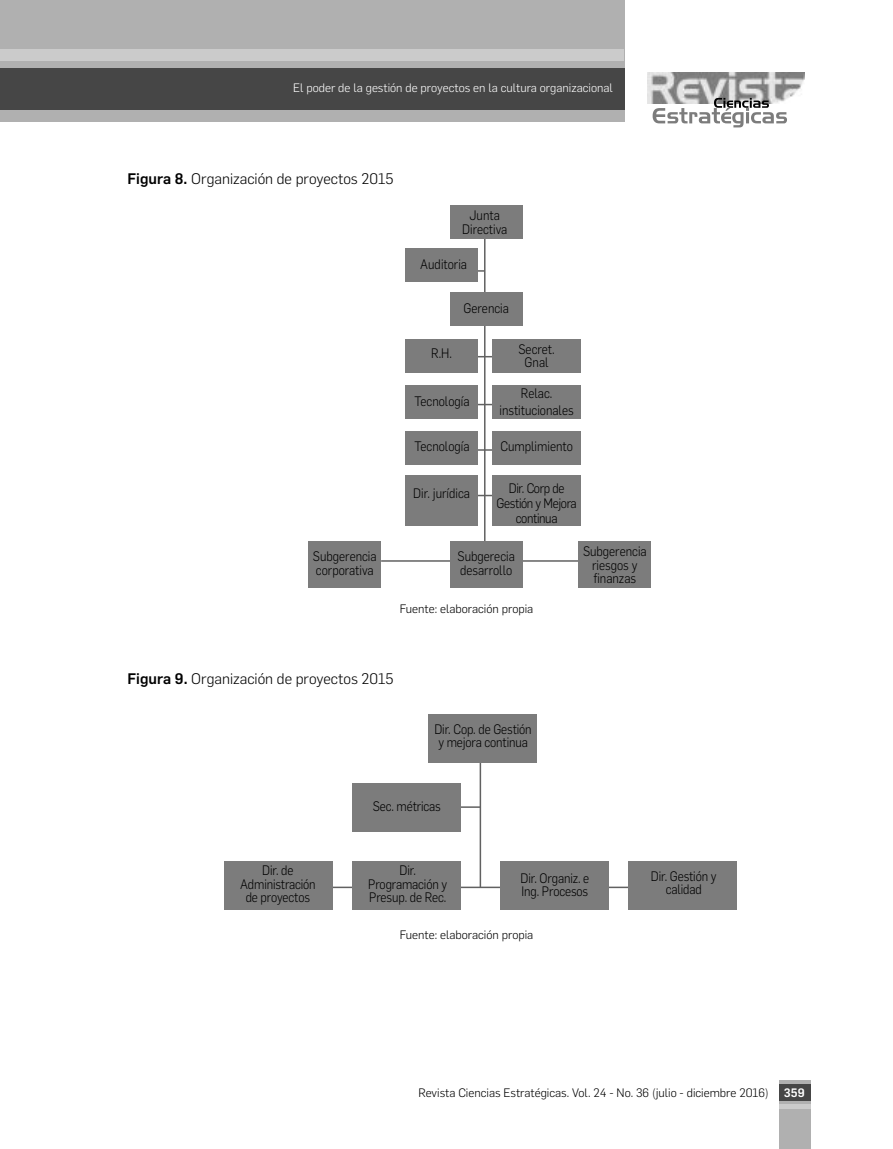
<style>
.page{position:relative;width:893px;height:1149px;background:#fff}
.page>*{position:absolute;margin:0;border:0;box-sizing:border-box;transform-origin:0 0}
.t1{font:300 15px "Flama";color:#000}
.t2{font:300 13.5px/13.5px "Flama";color:#000;text-align:center;scale:.9 1}
.t3{font:300 13.5px/15px "Flama";letter-spacing:-.03em;color:#000;text-align:center;scale:.9 1}
.t4{font:300 12px "Flama";color:#000}
.t5{font:300 12px "Flama";color:#fff}
.t6{font:500 12px "Flama";color:#fff}
.s1{font-weight:500}
</style>
<div class="page">
<div style="left:779px;top:1079px;width:31px;height:69px;background:#b0b0b0"></div>
<div style="left:0;top:0;width:625px;height:122px;background:#b0b0b0"></div>
<svg style="left:779px;top:1104px;width:31px;height:3px"></svg>
<div style="left:779px;top:1083px;width:31px;height:16px;background:#464646"></div>
<img style="left:647px;top:72px;width:157px;height:31px">
<svg style="left:653px;top:98px;width:134px;height:29px"></svg>
<div style="left:0;top:68px;width:625px;height:41px;background:#464646"></div>
<div style="left:0;top:49px;width:624px;height:12px;background:#cbcbcb"></div>
<hr style="left:484px;top:237px;width:1px;height:338px;background:#616161">
<svg style="left:478px;top:356px;width:14px;height:1px"></svg>
<hr style="left:473px;top:403px;width:22px;height:2px;background:#616161">
<svg style="left:478px;top:449px;width:14px;height:1px"></svg>
<hr style="left:473px;top:494px;width:22px;height:2px;background:#616161">
<hr style="left:381px;top:560px;width:200px;height:1px;background:#616161">
<div style="left:450px;top:204px;width:73px;height:34px;background:#7c7c7c"></div>
<div style="left:405px;top:248px;width:73px;height:34px;background:#7c7c7c"></div>
<div style="left:450px;top:292px;width:73px;height:33px;background:#7c7c7c"></div>
<div style="left:405px;top:338px;width:73px;height:34px;background:#7c7c7c"></div>
<div style="left:492px;top:338px;width:89px;height:34px;background:#7c7c7c"></div>
<div style="left:492px;top:385px;width:89px;height:34px;background:#7c7c7c"></div>
<div style="left:492px;top:431px;width:89px;height:33px;background:#7c7c7c"></div>
<div style="left:492px;top:476px;width:89px;height:50px;background:#7c7c7c"></div>
<div style="left:405px;top:385px;width:73px;height:34px;background:#7c7c7c"></div>
<div style="left:405px;top:431px;width:73px;height:33px;background:#7c7c7c"></div>
<div style="left:405px;top:476px;width:73px;height:50px;background:#7c7c7c"></div>
<div style="left:308px;top:541px;width:73px;height:46px;background:#7c7c7c"></div>
<div style="left:450px;top:541px;width:73px;height:46px;background:#7c7c7c"></div>
<div style="left:578px;top:541px;width:73px;height:46px;background:#7c7c7c"></div>
<hr style="left:480px;top:750px;width:1px;height:137px;background:#616161">
<hr style="left:316px;top:886px;width:319px;height:1px;background:#616161">
<hr style="left:449px;top:806px;width:31px;height:1px;background:#616161">
<div style="left:428px;top:714px;width:108px;height:48px;background:#7c7c7c"></div>
<div style="left:353px;top:782px;width:108px;height:48px;background:#7c7c7c"></div>
<div style="left:353px;top:861px;width:108px;height:48px;background:#7c7c7c"></div>
<div style="left:629px;top:861px;width:108px;height:48px;background:#7c7c7c"></div>
<div style="left:224px;top:861px;width:108px;height:48px;background:#7c7c7c"></div>
<div style="left:500px;top:861px;width:108px;height:48px;background:#7c7c7c"></div>
<p class="t5" style="left:293px;top:80px;width:321px">El poder de la gestión de proyectos en la cultura organizacional</p>
<p class="t1" style="left:128px;top:169px;width:267px"><span class="s1">Figura 8.</span> Organización de proyectos 2015</p>
<p class="t2" style="left:462px;top:208px;width:52px">Junta<br>Directiva</p>
<p class="t2" style="left:420px;top:256px;width:53px">Auditoria</p>
<p class="t2" style="left:463px;top:300px;width:52px">Gerencia</p>
<p class="t2" style="left:431px;top:345px;width:25px">R.H.</p>
<p class="t2" style="left:518px;top:341px;width:42px">Secret.<br>Gnal</p>
<p class="t2" style="left:414px;top:393px;width:63px">Tecnología</p>
<p class="t2" style="left:499px;top:384px;width:84px;line-height:16.2px">Relac. institucionales</p>
<p class="t2" style="left:414px;top:439px;width:63px">Tecnología</p>
<p class="t2" style="left:500px;top:439px;width:82px">Cumplimiento</p>
<p class="t2" style="left:413px;top:486px;width:64px">Dir. jurídica</p>
<p class="t3" style="left:497px;top:480px;width:90px">Dir. Corp de<br>Gestión y Mejora continua</p>
<p class="t2" style="left:313px;top:549px;width:72px;text-align:left">Subgerencia corporativa</p>
<p class="t2" style="left:458px;top:549px;width:65px;text-align:left">Subgerecia desarrollo</p>
<p class="t2" style="left:583px;top:543px;width:72px">Subgerencia riesgos y finanzas</p>
<p class="t4" style="left:400px;top:600px;width:135px">Fuente: elaboración propia</p>
<p class="t1" style="left:128px;top:668px;width:267px"><span class="s1">Figura 9.</span> Organización de proyectos 2015</p>
<p class="t2" style="left:434px;top:721px;width:110px;text-align:left">Dir. Cop. de Gestión y mejora continua</p>
<p class="t2" style="left:373px;top:798px;width:77px">Sec. métricas</p>
<p class="t2" style="left:240px;top:862px;width:86px">Dir. de<br>Administración de proyectos</p>
<p class="t2" style="left:521px;top:870px;width:78px;text-align:left">Dir. Organiz. e<br>Ing. Procesos</p>
<p class="t2" style="left:368px;top:862px;width:89px">Dir.<br>Programación y<br>Presup. de Rec.</p>
<p class="t2" style="left:651px;top:868px;width:74px">Dir. Gestión y calidad</p>
<p class="t4" style="left:400px;top:926px;width:135px">Fuente: elaboración propia</p>
<p class="t4" style="left:418px;top:1084px;width:352px">Revista Ciencias Estratégicas. Vol. 24 - No. 36 (julio - diciembre 2016)</p>
<p class="t6" style="left:784px;top:1083px;width:22px">359</p>
</div>
